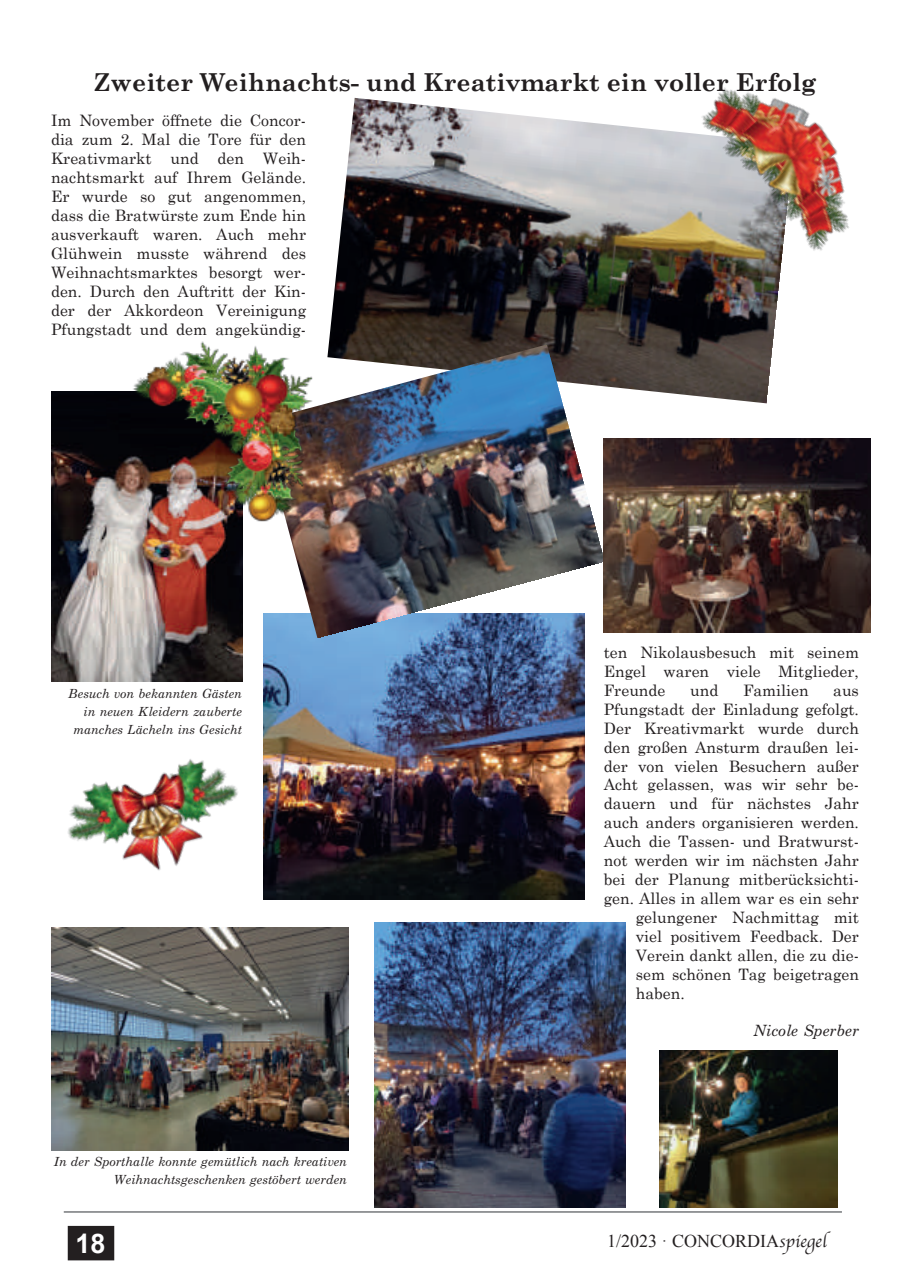
<style>
.page{position:relative;width:910px;height:1280px;background:#fff}
.page>*{position:absolute;margin:0;border:0;box-sizing:border-box;transform-origin:0 0}
.t1{font:700 27px "Arial";color:#fff}
.t2{font:700 24.75px "Century Schoolbook";color:#231f20}
.t3{font:18px "Times New Roman";color:#231f20}
.t4{font:15.75px/18.9px "Century Schoolbook";color:#231f20;text-align:justify}
.t5{font:italic 15.75px "M Century Schoolbook";color:#231f20}
.t6{font:italic 12.75px/18px "M Century Schoolbook";letter-spacing:-.005em;color:#231f20;text-align:right}
.s1{font-family:"Apple Chancery"}
</style>
<div class="page">
<div style="left:69px;top:1227px;width:45px;height:33px;background:#231f20"></div>
<div style="left:68px;top:1226px;width:46px;height:34px;border:2px solid #231f20"></div>
<hr style="left:64px;top:1211px;width:778px;height:2px;background:#75787b">
<img style="left:51px;top:391px;width:191px;height:291px">
<img style="left:659px;top:1050px;width:178px;height:158px">
<img style="left:328px;top:98px;width:453px;height:305px">
<img style="left:51px;top:927px;width:297px;height:223px">
<img style="left:264px;top:637px;width:320px;height:262px">
<img style="left:263px;top:345px;width:341px;height:292px">
<img style="left:132px;top:341px;width:183px;height:182px">
<img style="left:684px;top:87px;width:165px;height:177px">
<img style="left:604px;top:438px;width:266px;height:194px">
<img style="left:374px;top:923px;width:251px;height:285px">
<img style="left:67px;top:759px;width:171px;height:112px">
<h2 class="t2" style="left:94px;top:66px;width:724px">Zweiter Weihnachts- und Kreativmarkt ein voller Erfolg</h2>
<p class="t4" style="left:51px;top:111px;width:257px">Im November öffnete die Concor&shy;dia zum 2. Mal die Tore für den Kreativmarkt und den Weih&shy;nachtsmarkt auf Ihrem Gelände.<br>Er wurde so gut angenommen, dass die Bratwürste zum Ende hin ausverkauft waren. Auch mehr Glühwein musste während des Weihnachtsmarktes besorgt wer&shy;den. Durch den Auftritt der Kin&shy;der der Akkordeon Vereinigung Pfungstadt und dem angekündig-</p>
<p class="t6" style="left:68px;top:685px;width:176px">Besuch von bekannten Gästen in neuen Kleidern zauberte manches Lächeln ins Gesicht</p>
<p class="t6" style="left:53px;top:1152px;width:295px">In der Sporthalle konnte gemütlich nach kreativen<br>Weihnachtsgeschenken gestöbert werden</p>
<p class="t4" style="left:604px;top:642px;width:257px">ten Nikolausbesuch mit seinem Engel waren viele Mitglieder, Freunde</p>
<p class="t4" style="left:690px;top:680px;width:30px">und</p>
<p class="t4" style="left:743px;top:680px;width:67px">Familien</p>
<p class="t4" style="left:833px;top:680px;width:27px">aus</p>
<p class="t4" style="left:604px;top:699px;width:257px">Pfungstadt der Einladung gefolgt.</p>
<p class="t4" style="left:604px;top:718px;width:257px">Der Kreativmarkt wurde durch</p>
<p class="t4" style="left:604px;top:737px;width:257px">den großen Ansturm draußen lei-</p>
<p class="t4" style="left:604px;top:756px;width:257px">der von vielen Besuchern außer</p>
<p class="t4" style="left:604px;top:775px;width:257px">Acht gelassen, was wir sehr be-</p>
<p class="t4" style="left:604px;top:794px;width:257px">dauern und für nächstes Jahr</p>
<p class="t4" style="left:604px;top:813px;width:257px">auch anders organisieren werden.</p>
<p class="t4" style="left:604px;top:832px;width:257px">Auch die Tassen- und Bratwurst-</p>
<p class="t4" style="left:604px;top:851px;width:257px">not werden wir im nächsten Jahr</p>
<p class="t4" style="left:604px;top:870px;width:257px">bei der Planung mitberücksichti-</p>
<p class="t4" style="left:604px;top:888px;width:257px">gen. Alles in allem war es ein sehr</p>
<p class="t4" style="left:636px;top:907px;width:225px">gelungener Nachmittag mit</p>
<p class="t4" style="left:636px;top:926px;width:225px">viel positivem Feedback. Der</p>
<p class="t4" style="left:636px;top:945px;width:225px">Verein dankt allen, die zu die-</p>
<p class="t4" style="left:636px;top:964px;width:225px">sem schönen Tag beigetragen</p>
<p class="t4" style="left:636px;top:983px;width:50px">haben.</p>
<p class="t5" style="left:753px;top:1021px;width:107px">Nicole Sperber</p>
<h1 class="t1" style="left:75px;top:1229px;width:32px">18</h1>
<p class="t3" style="left:607px;top:1231px;width:221px">1/2023 · CONCORDIA<span class="s1">spiegel</span></p>
</div>
